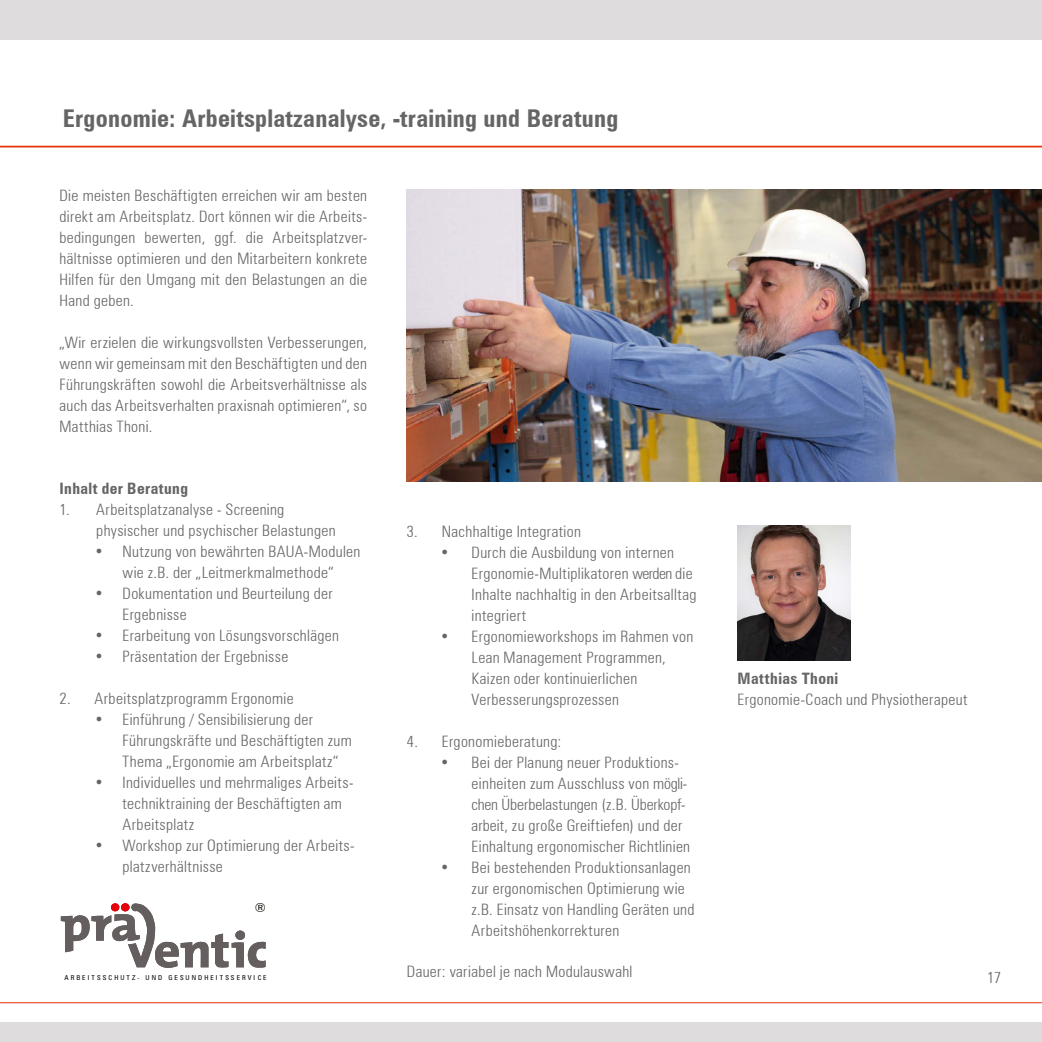
<style>
.page{position:relative;width:1042px;height:1042px;background:#fff}
.page>*{position:absolute;margin:0;border:0;box-sizing:border-box;transform-origin:0 0}
.t1{font:700 condensed 24.5px "Zurich BT";letter-spacing:.01em;color:#666466}
.t2{font:300 condensed 15.75px/21px "Zurich BT";letter-spacing:.02em;color:#666466}
.t3{font:700 condensed 15.75px "Zurich BT";letter-spacing:.025em;color:#666466}
.t4{font:condensed 12.6px "Zurich BT";color:#0c0905;scale:1.05 1}
.t5{font:condensed 6.83px "Zurich BT";letter-spacing:.29em;color:#0c0905;scale:1.05 1}
</style>
<div class="page">
<div style="left:0;top:1022px;width:1042px;height:20px;background:#dedcdd"></div>
<hr style="left:0;top:1002px;width:1042px;height:1px;background:#e6300c">
<svg style="left:61px;top:903px;width:205px;height:65px"></svg>
<div style="left:0;top:0;width:1042px;height:40px;background:#dedcdd"></div>
<hr style="left:0;top:146px;width:1042px;height:1px;background:#e6300c">
<img style="left:737px;top:525px;width:113px;height:135px">
<img style="left:407px;top:189px;width:635px;height:293px">
<h1 class="t1" style="left:63px;top:103px;width:557px">Ergonomie: Arbeitsplatzanalyse, -training und Beratung</h1>
<p class="t2" style="left:60px;top:185px;width:309px;text-align:justify">Die meisten Beschäftigten erreichen wir am besten direkt am Arbeitsplatz. Dort können wir die Arbeits&shy;bedingungen bewerten, ggf. die Arbeitsplatzver&shy;hältnisse optimieren und den Mitarbeitern konkrete Hilfen für den Umgang mit den Belastungen an die Hand geben.</p>
<p class="t2" style="left:60px;top:332px;width:309px;text-align:justify">„Wir erzielen die wirkungsvollsten Verbesserungen, wenn wir gemeinsam mit den Beschäftigten und den Führungskräften sowohl die Arbeitsverhältnisse als auch das Arbeitsverhalten praxisnah optimieren“, so Matthias Thoni.</p>
<p class="t3" style="left:60px;top:478px;width:130px">Inhalt der Beratung</p>
<p class="t2" style="left:96px;top:498px;width:241px;text-indent:-37px">1. Arbeitsplatzanalyse - Screening physischer und psychischer Belastungen</p>
<p class="t2" style="left:95px;top:540px;width:267px;text-align:center">• Nutzung von bewährten BAUA-Modulen wie z.B. der „Leitmerkmalmethode“</p>
<p class="t2" style="left:123px;top:582px;width:211px;text-indent:-28px">• Dokumentation und Beurteilung der<br>Ergebnisse</p>
<p class="t2" style="left:95px;top:624px;width:246px">• Erarbeitung von Lösungsvorschlägen</p>
<p class="t2" style="left:95px;top:645px;width:195px">• Präsentation der Ergebnisse</p>
<p class="t2" style="left:60px;top:687px;width:236px">2. Arbeitsplatzprogramm Ergonomie</p>
<p class="t2" style="left:123px;top:708px;width:231px;text-indent:-28px">• Einführung / Sensibilisierung der<br>Führungskräfte und Beschäftigten zum<br>Thema „Ergonomie am Arbeitsplatz“</p>
<p class="t2" style="left:123px;top:771px;width:232px;text-indent:-28px">• Individuelles und mehrmaliges Arbeits&shy;techniktraining der Beschäftigten am<br>Arbeitsplatz</p>
<p class="t2" style="left:123px;top:834px;width:233px;text-indent:-28px">• Workshop zur Optimierung der Arbeits&shy;platzverhältnisse</p>
<p class="t4" style="left:255px;top:900px;width:12px">®</p>
<p class="t2" style="left:407px;top:521px;width:176px">3. Nachhaltige Integration</p>
<p class="t2" style="left:472px;top:542px;width:226px;text-indent:-31px">• Durch die Ausbildung von internen<br>Ergonomie-Multiplikatoren werden die<br>Inhalte nachhaltig in den Arbeitsalltag integriert</p>
<p class="t2" style="left:472px;top:626px;width:223px;text-indent:-31px">• Ergonomieworkshops im Rahmen von<br>Lean Management Programmen,<br>Kaizen oder kontinuierlichen<br>Verbesserungsprozessen</p>
<p class="t2" style="left:407px;top:731px;width:156px">4. Ergonomieberatung:</p>
<p class="t2" style="left:472px;top:752px;width:220px;text-indent:-31px">• Bei der Planung neuer Produktions&shy;einheiten zum Ausschluss von mögli&shy;chen Überbelastungen (z.B. Überkopf&shy;arbeit, zu große Greiftiefen) und der Einhaltung ergonomischer Richtlinien</p>
<p class="t2" style="left:472px;top:857px;width:224px;text-indent:-32px">• Bei bestehenden Produktionsanlagen zur ergonomischen Optimierung wie z.B. Einsatz von Handling Geräten und Arbeitshöhenkorrekturen</p>
<p class="t3" style="left:737px;top:669px;width:102px">Matthias Thoni</p>
<p class="t2" style="left:737px;top:689px;width:231px">Ergonomie-Coach und Physiotherapeut</p>
<p class="t2" style="left:407px;top:961px;width:227px">Dauer: variabel je nach Modulauswahl</p>
<p class="t5" style="left:145px;top:973px;width:5px">U</p>
<p class="t5" style="left:242px;top:973px;width:25px">R ICE</p>
<p class="t2" style="left:987px;top:967px;width:15px">17</p>
<p class="t5" style="left:65px;top:973px;width:180px">ARBEITSSCHUTZ- ND GESUNDHEITSSE V</p>
</div>
